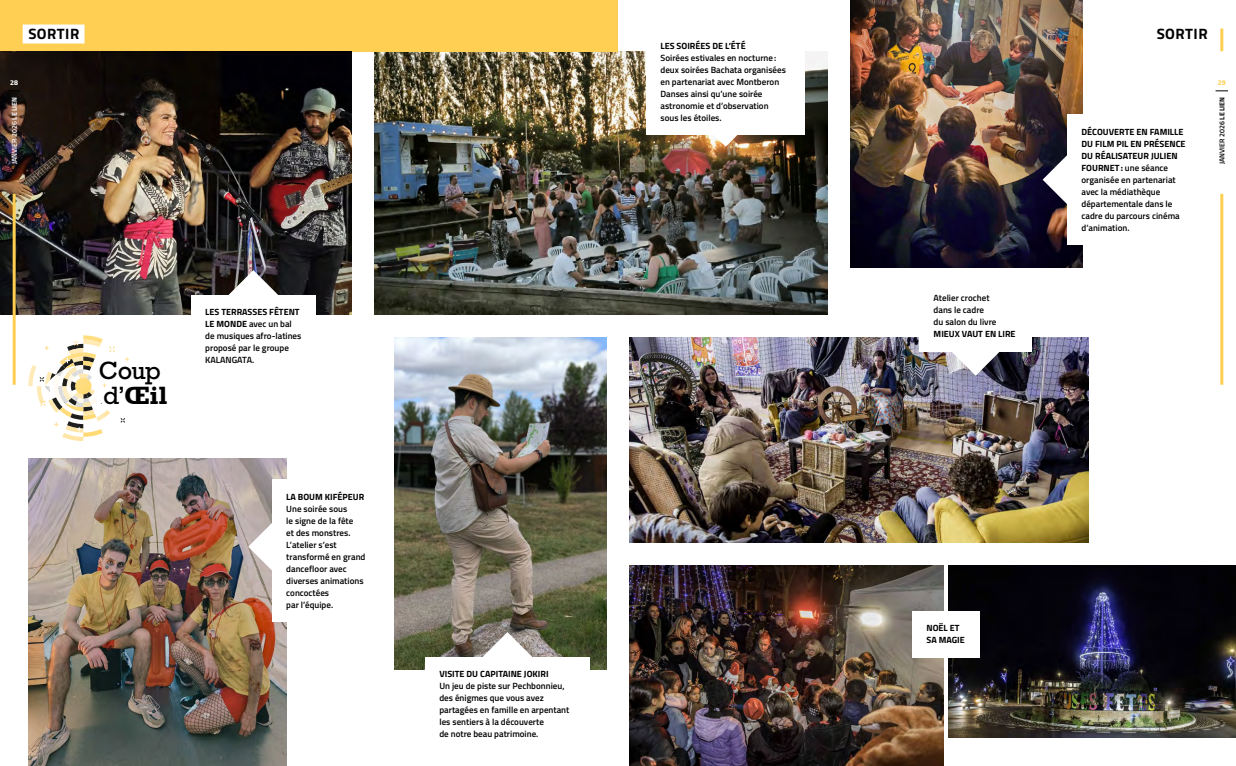
<style>
.page{position:relative;width:1236px;height:766px;background:#fff}
.page>*{position:absolute;margin:0;border:0;box-sizing:border-box;transform-origin:0 0}
.t1{font:25.4px/25.4px "Rockwell Std";color:#000}
.t2{font:700 15px "Cairo";letter-spacing:.03em;color:#000}
.Légende_2{font:600 9px/12px "Cairo";color:#000}
.Légende_2-2{font:700 9px/12px "Cairo";color:#000}
.t3{font:600 7px "Cairo";color:#000}
.t4{font:600 7px "Cairo";color:#fff}
.t5{font:800 7px "Cairo";color:#fecf53}
.t6{font:800 7px "Cairo";color:#fff}
.s1{font-weight:700}
</style>
<div class="page">
<img style="left:374px;top:51px;width:454px;height:264px">
<img style="left:850px;top:0;width:232px;height:267px">
<img style="left:629px;top:337px;width:460px;height:205px">
<img style="left:629px;top:565px;width:314px;height:200px">
<img style="left:949px;top:565px;width:287px;height:172px">
<svg style="left:1043px;top:155px;width:24px;height:49px"></svg>
<svg style="left:28px;top:335px;width:101px;height:106px"></svg>
<div style="left:0;top:0;width:618px;height:51px;background:#fecf53"></div>
<div style="left:1067px;top:114px;width:141px;height:131px;background:#fff"></div>
<img style="left:28px;top:459px;width:258px;height:306px">
<img style="left:394px;top:337px;width:213px;height:332px">
<svg style="left:701px;top:135px;width:49px;height:12px"></svg>
<svg style="left:483px;top:632px;width:49px;height:24px"></svg>
<svg style="left:951px;top:351px;width:49px;height:24px"></svg>
<img style="left:0;top:51px;width:351px;height:264px">
<svg style="left:248px;top:522px;width:24px;height:49px"></svg>
<div style="left:425px;top:656px;width:165px;height:95px;background:#fff"></div>
<div style="left:919px;top:281px;width:113px;height:70px;background:#fff"></div>
<div style="left:272px;top:479px;width:116px;height:142px;background:#fff"></div>
<div style="left:646px;top:28px;width:159px;height:107px;background:#fff"></div>
<svg style="left:229px;top:270px;width:49px;height:25px"></svg>
<div style="left:191px;top:295px;width:125px;height:82px;background:#fff"></div>
<div style="left:912px;top:610px;width:67px;height:47px;background:#fff"></div>
<hr style="left:1220px;top:194px;width:3px;height:190px;background:#fecf53">
<hr style="left:1220px;top:28px;width:3px;height:23px;background:#fecf53">
<svg style="left:1215px;top:90px;width:13px;height:1px"></svg>
<div style="left:23px;top:25px;width:62px;height:19px;background:#fff"></div>
<hr style="left:13px;top:194px;width:3px;height:190px;background:#fecf53">
<svg style="left:8px;top:90px;width:12px;height:1px"></svg>
<h2 class="t2" style="left:28px;top:21px;width:52px">SORTIR</h2>
<p class="t6" style="left:10px;top:77px;width:9px">28</p>
<p class="t4" style="left:9px;top:164px;width:68px;rotate:-90deg">JANVIER 2026 <span class="s1">LE LIEN</span></p>
<p class="t1" style="left:99px;top:357px;width:70px">Coup d’<span class="s1">Œil</span></p>
<p class="Légende_2" style="left:205px;top:306px;width:98px"><span class="s1">LES TERRASSES FÊTENT<br>LE MONDE</span> avec un bal de musiques afro-latines proposé par le groupe<br>KALANGATA.</p>
<p class="Légende_2-2" style="left:286px;top:490px;width:80px">LA BOUM KIFÉPEUR</p>
<p class="Légende_2" style="left:286px;top:502px;width:81px">Une soirée sous<br>le signe de la fête<br>et des monstres.<br>L’atelier s’est transformé en grand dancefloor avec diverses animations concoctées<br>par l’équipe.</p>
<p class="Légende_2-2" style="left:439px;top:668px;width:111px">VISITE DU CAPITAINE JOKIRI</p>
<p class="Légende_2" style="left:439px;top:680px;width:131px">Un jeu de piste sur Pechbonnieu, des énigmes que vous avez partagées en famille en arpentant les sentiers à la découverte<br>de notre beau patrimoine.</p>
<p class="Légende_2-2" style="left:660px;top:39px;width:87px">LES SOIRÉES DE L’ÉTÉ</p>
<p class="Légende_2" style="left:660px;top:51px;width:127px">Soirées estivales en nocturne: deux soirées Bachata organisées en partenariat avec Montberon<br>Danses ainsi qu’une soirée astronomie et d’observation sous les étoiles.</p>
<p class="Légende_2" style="left:934px;top:292px;width:84px">Atelier crochet<br>dans le cadre<br>du salon du livre<br><span class="s1">MIEUX VAUT EN LIRE</span></p>
<h2 class="t2" style="left:1157px;top:21px;width:52px">SORTIR</h2>
<p class="Légende_2" style="left:1081px;top:125px;width:106px"><span class="s1">DÉCOUVERTE EN FAMILLE<br>DU FILM PIL EN PRÉSENCE<br>DU RÉALISATEUR JULIEN<br>FOURNET:</span> une séance organisée en partenariat avec la médiathèque départementale dans le cadre du parcours cinéma d’animation.</p>
<p class="t5" style="left:1218px;top:77px;width:9px">29</p>
<p class="t3" style="left:1217px;top:164px;width:68px;rotate:-90deg">JANVIER 2026 <span class="s1">LE LIEN</span></p>
<p class="Légende_2-2" style="left:926px;top:621px;width:40px">NOËL ET<br>SA MAGIE</p>
</div>
